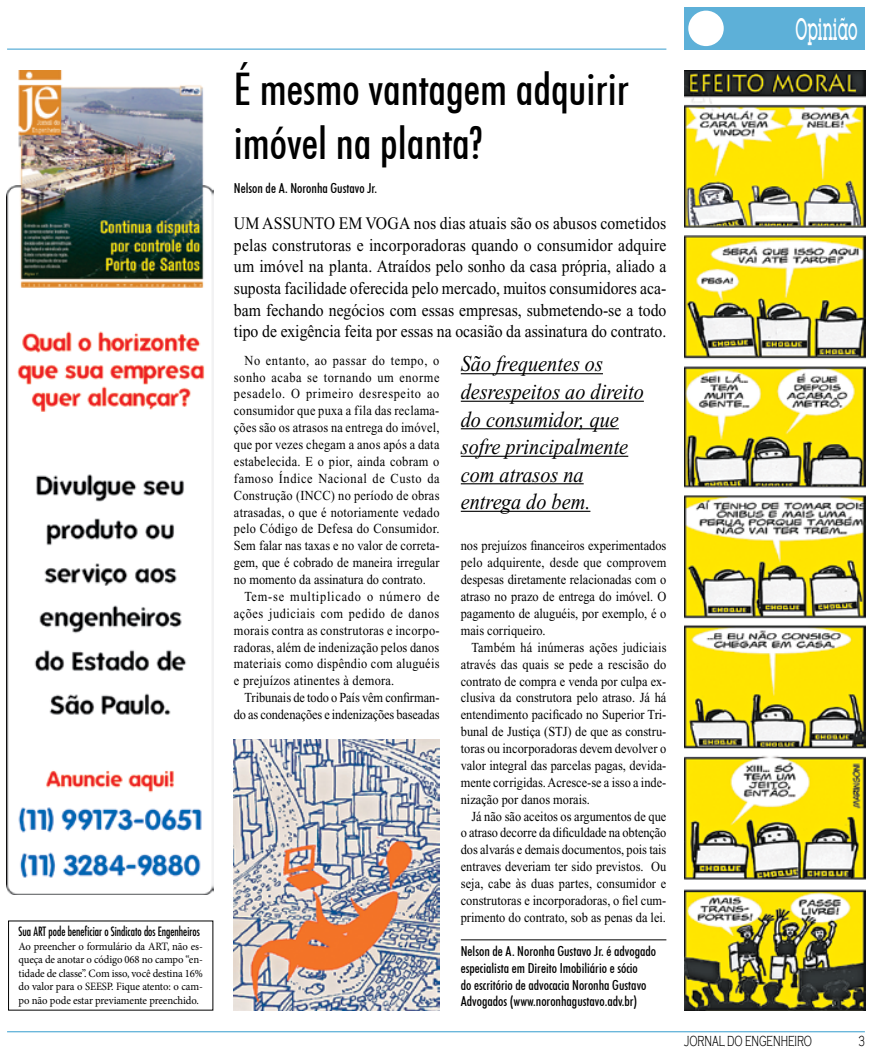
<style>
.page{position:relative;width:872px;height:1053px;background:#fff}
.page>*{position:absolute;margin:0;border:0;box-sizing:border-box;transform-origin:0 0}
.t1{font:500 condensed 45px/54px "Futura BT";color:#000}
.t2{font:500 30px "Lubalin Graph IT Cby BT";color:#fff;scale:.5 1}
.t3{font:italic 22.5px/27.5px "Times New Roman";color:#000;scale:.9 1}
.t4{font:17.5px/21.6px "Times New Roman";color:#000;text-align:justify;scale:.9 1}
.t5{font:300 15px "Copperplate Gothic";color:#000;scale:.6 1}
.t6{font:13.75px/16.9px "Times New Roman";color:#000;text-align:justify;scale:.9 1}
.t7{font:500 condensed 13.75px/16.9px "Futura BT";color:#000}
.t8{font:condensed 12.5px "Futura";color:#000;scale:.9 1}
.t9{font:11.25px/13.5px "Minion Pro";letter-spacing:-.01em;color:#000;text-align:justify;scale:.95 1}
</style>
<div class="page">
<div style="left:684px;top:7px;width:181px;height:43px;background:#5db0d8"></div>
<div style="left:688px;top:11px;width:35px;height:35px;background:#fff;border-radius:50%"></div>
<hr style="left:7px;top:48px;width:659px;height:2px;background:#5db0d8">
<hr style="left:7px;top:1030px;width:858px;height:2px;background:#5db0d8">
<img style="left:7px;top:71px;width:206px;height:822px">
<hr style="left:461px;top:373px;width:142px;height:1px;background:#000">
<hr style="left:461px;top:400px;width:183px;height:2px;background:#000">
<hr style="left:461px;top:428px;width:158px;height:1px;background:#000">
<hr style="left:461px;top:455px;width:167px;height:2px;background:#000">
<hr style="left:461px;top:483px;width:122px;height:1px;background:#000">
<hr style="left:461px;top:510px;width:129px;height:2px;background:#000">
<img style="left:684px;top:71px;width:181px;height:939px">
<img style="left:234px;top:739px;width:205px;height:271px">
<hr style="left:461px;top:939px;width:205px;height:1px;background:#000">
<p class="t8" style="left:19px;top:923px;width:203px">Sua art pode beneficiar o Sindicato dos Engenheiros</p>
<p class="t9" style="left:19px;top:939px;width:195px">Ao preencher o formulário da ART, não es&shy;queça de anotar o código 068 no campo “en&shy;tidade de classe”. Com isso, você destina 16% do valor para o SEESP. Fique atento: o cam&shy;po não pode estar previamente preenchido.</p>
<h1 class="t1" style="left:234px;top:62px;width:396px">É mesmo vantagem adquirir imóvel na planta?</h1>
<p class="t7" style="left:234px;top:180px;width:145px">Nelson de A. Noronha Gustavo Jr.</p>
<p class="t4" style="left:234px;top:212px;width:44px">Um assunto</p>
<p class="t4" style="left:234px;top:212px;width:482px;text-indent:105px">em vo ga nos dias atuais são os abusos cometidos pelas construtoras e incorporadoras quando o consumidor adquire um imóvel na planta. Atraídos pelo sonho da casa própria, aliado a suposta facilidade oferecida pelo mercado, muitos consumidores aca&shy;bam fechando negócios com essas empresas, submetendo-se a todo tipo de exigência feita por essas na ocasião da assinatura do contrato.</p>
<h3 class="t3" style="left:461px;top:350px;width:205px">São frequentes os desrespeitos ao direito do consumidor, que sofre principalmente com atrasos na entrega do bem.</h3>
<p class="t6" style="left:234px;top:351px;width:230px;text-indent:11px">No entanto, ao passar do tempo, o sonho acaba se tornando um enorme pesadelo. O primeiro desrespeito ao consumidor que puxa a fila das reclama&shy;ções são os atrasos na entrega do imóvel, que por vezes chegam a anos após a data estabelecida. E o pior, ainda cobram o famoso Índice Nacional de Custo da Construção (INCC) no período de obras atrasadas, o que é notoriamente vedado pelo Código de Defesa do Consumidor.<br>Sem falar nas taxas e no valor de correta&shy;gem, que é cobrado de maneira irregular no momento da assinatura do contrato.</p>
<p class="t6" style="left:234px;top:588px;width:230px;text-indent:11px">Tem-se multiplicado o número de ações judiciais com pedido de danos morais contra as construtoras e incorpo&shy;radoras, além de indenização pelos danos materiais como dispêndio com aluguéis e prejuízos atinentes à demora.</p>
<p class="t6" style="left:234px;top:689px;width:230px;text-align:right">Tribunais de todo o País vêm confirman&shy;do as condenações e indenizações baseadas</p>
<p class="t6" style="left:461px;top:537px;width:230px">nos prejuízos financeiros experimentados pelo adquirente, desde que comprovem despesas diretamente relacionadas com o atraso no prazo de entrega do imóvel. O pagamento de aluguéis, por exemplo, é o mais corriqueiro.</p>
<p class="t6" style="left:461px;top:638px;width:230px;text-indent:11px">Também há inúmeras ações judiciais através das quais se pede a rescisão do contrato de compra e venda por culpa ex&shy;clusiva da construtora pelo atraso. Já há entendimento pacificado no Superior Tri&shy;bunal de Justiça (STJ) de que as constru&shy;toras ou incorporadoras devem devolver o valor integral das parcelas pagas, devida&shy;mente corrigidas. Acresce-se a isso a inde&shy;nização por danos morais.</p>
<p class="t6" style="left:461px;top:807px;width:230px;text-indent:11px">Já não são aceitos os argumentos de que o atraso decorre da dificuldade na obtenção dos alvarás e demais documentos, pois tais entraves deveriam ter sido previstos. Ou seja, cabe às duas partes, consumidor e construtoras e incorporadoras, o fiel cum&shy;primento do contrato, sob as penas da lei.</p>
<p class="t7" style="left:461px;top:942px;width:197px">Nelson de A. Noronha Gustavo Jr. é advogado especialista em Direito Imobiliário e sócio<br>do escritório de advocacia Noronha Gustavo Advogados (www.noronhagustavo.adv.br)</p>
<h2 class="t2" style="left:795px;top:11px;width:126px">Opinião</h2>
<p class="t5" style="left:684px;top:1032px;width:215px">JORNAL DO ENGENHEIRO</p>
<p class="t5" style="left:858px;top:1032px;width:12px">3</p>
</div>
